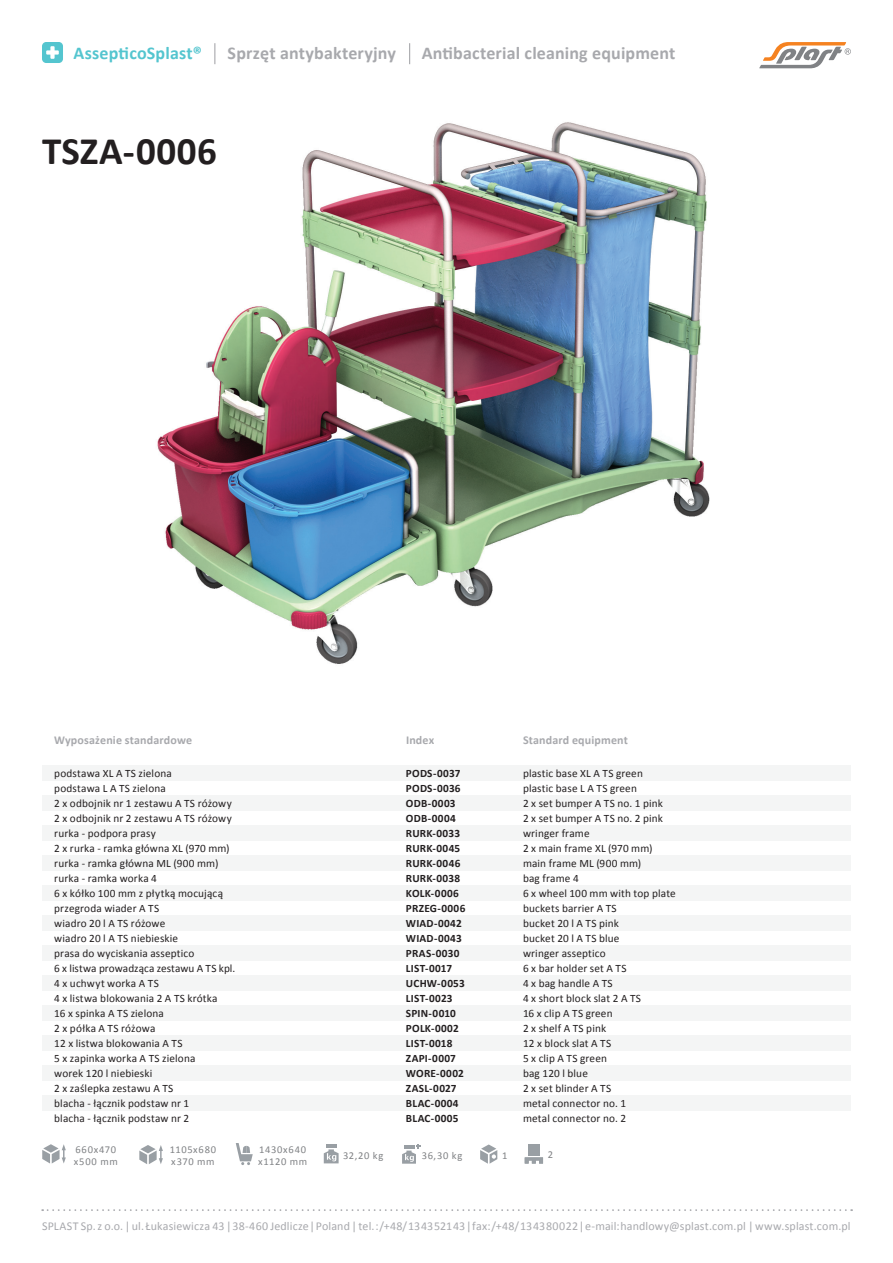
<style>
.page{position:relative;width:893px;height:1263px;background:#fff}
.page>*{position:absolute;margin:0;border:0;box-sizing:border-box;transform-origin:0 0}
.t1{font:700 39px "Calibri";letter-spacing:.015em;color:#231f20}
.t2{font:700 18px "Calibri";letter-spacing:.005em;color:#a8a9ad}
.t3{font:700 18px "Calibri";letter-spacing:.01em;color:#54c5cf}
.t4{font:12px "Calibri";letter-spacing:.015em;color:#a8a9ad}
.t5{font:700 12px "Calibri";letter-spacing:.015em;color:#a8a9ad}
.t6{font:11.25px/15px "Calibri";letter-spacing:.015em;color:#231f20}
.t7{font:700 11.25px/15px "Calibri";letter-spacing:.02em;color:#231f20}
.t8{font:10.5px/12px "Calibri";letter-spacing:.065em;color:#808285}
</style>
<div class="page">
<img style="left:46px;top:43px;width:805px;height:738px">
<div style="left:42px;top:765px;width:809px;height:15px;background:#f4f5f5"></div>
<div style="left:42px;top:795px;width:809px;height:15px;background:#f4f5f5"></div>
<div style="left:42px;top:825px;width:809px;height:15px;background:#f4f5f5"></div>
<div style="left:42px;top:855px;width:809px;height:15px;background:#f4f5f5"></div>
<div style="left:42px;top:1005px;width:809px;height:15px;background:#f4f5f5"></div>
<div style="left:42px;top:885px;width:809px;height:15px;background:#f4f5f5"></div>
<div style="left:42px;top:1035px;width:809px;height:15px;background:#f4f5f5"></div>
<div style="left:42px;top:915px;width:809px;height:15px;background:#f4f5f5"></div>
<div style="left:42px;top:1065px;width:809px;height:15px;background:#f4f5f5"></div>
<div style="left:42px;top:1095px;width:809px;height:15px;background:#f4f5f5"></div>
<div style="left:42px;top:945px;width:809px;height:15px;background:#f4f5f5"></div>
<div style="left:42px;top:975px;width:809px;height:15px;background:#f4f5f5"></div>
<svg style="left:759px;top:42px;width:92px;height:26px"></svg>
<svg style="left:42px;top:1209px;width:810px;height:2px"></svg>
<svg style="left:409px;top:43px;width:1px;height:21px"></svg>
<svg style="left:214px;top:43px;width:1px;height:21px"></svg>
<svg style="left:42px;top:42px;width:21px;height:21px"></svg>
<svg style="left:236px;top:1143px;width:17px;height:22px"></svg>
<svg style="left:324px;top:1145px;width:15px;height:18px"></svg>
<svg style="left:480px;top:1144px;width:17px;height:20px"></svg>
<svg style="left:402px;top:1144px;width:19px;height:20px"></svg>
<div style="left:528px;top:1144px;width:11px;height:11px;background:#999fa4"></div>
<svg style="left:525px;top:1157px;width:18px;height:7px"></svg>
<svg style="left:139px;top:1145px;width:24px;height:19px"></svg>
<svg style="left:42px;top:1144px;width:24px;height:19px"></svg>
<h2 class="t3" style="left:74px;top:41px;width:130px">AssepticoSplast®</h2>
<h2 class="t2" style="left:228px;top:41px;width:170px">Sprzęt antybakteryjny</h2>
<h2 class="t2" style="left:422px;top:41px;width:255px">Antibacterial cleaning equipment</h2>
<h1 class="t1" style="left:42px;top:126px;width:176px">TSZA-0006</h1>
<p class="t5" style="left:54px;top:732px;width:140px">Wyposażenie standardowe</p>
<p class="t5" style="left:406px;top:732px;width:30px">Index</p>
<p class="t5" style="left:523px;top:732px;width:107px">Standard equipment</p>
<p class="t6" style="left:54px;top:765px;width:183px">podstawa XL A TS zielona<br>podstawa L A TS zielona<br>2 x odbojnik nr 1 zestawu A TS różowy<br>2 x odbojnik nr 2 zestawu A TS różowy rurka - podpora prasy<br>2 x rurka - ramka główna XL (970 mm) rurka - ramka główna ML (900 mm) rurka - ramka worka 4<br>6 x kółko 100 mm z płytką mocującą przegroda wiader A TS<br>wiadro 20 l A TS różowe<br>wiadro 20 l A TS niebieskie<br>prasa do wyciskania asseptico<br>6 x listwa prowadząca zestawu A TS kpl.<br>4 x uchwyt worka A TS<br>4 x listwa blokowania 2 A TS krótka<br>16 x spinka A TS zielona<br>2 x półka A TS różowa<br>12 x listwa blokowania A TS<br>5 x zapinka worka A TS zielona<br>worek 120 l niebieski<br>2 x zaślepka zestawu A TS<br>blacha - łącznik podstaw nr 1<br>blacha - łącznik podstaw nr 2</p>
<p class="t6" style="left:523px;top:765px;width:154px">plastic base XL A TS green plastic base L A TS green<br>2 x set bumper A TS no. 1 pink<br>2 x set bumper A TS no. 2 pink wringer frame<br>2 x main frame XL (970 mm) main frame ML (900 mm)<br>bag frame 4<br>6 x wheel 100 mm with top plate buckets barrier A TS<br>bucket 20 l A TS pink<br>bucket 20 l A TS blue<br>wringer asseptico<br>6 x bar holder set A TS<br>4 x bag handle A TS<br>4 x short block slat 2 A TS<br>16 x clip A TS green<br>2 x shelf A TS pink<br>12 x block slat A TS<br>5 x clip A TS green<br>bag 120 l blue<br>2 x set blinder A TS<br>metal connector no. 1<br>metal connector no. 2</p>
<p class="t7" style="left:406px;top:765px;width:61px">PODS-0037<br>PODS-0036<br>ODB-0003<br>ODB-0004<br>RURK-0033<br>RURK-0045<br>RURK-0046<br>RURK-0038<br>KOLK-0006<br>PRZEG-0006<br>WIAD-0042<br>WIAD-0043<br>PRAS-0030<br>LIST-0017<br>UCHW-0053<br>LIST-0023<br>SPIN-0010<br>POLK-0002<br>LIST-0018<br>ZAPI-0007<br>WORE-0002<br>ZASL-0027<br>BLAC-0004<br>BLAC-0005</p>
<p class="t8" style="left:74px;top:1143px;width:45px">660x470 x500 mm</p>
<p class="t8" style="left:258px;top:1143px;width:51px">1430x640 x1120 mm</p>
<p class="t8" style="left:343px;top:1149px;width:42px">32,20 kg</p>
<p class="t8" style="left:422px;top:1149px;width:42px">36,30 kg</p>
<p class="t8" style="left:170px;top:1144px;width:48px">1105x680 x370 mm</p>
<p class="t8" style="left:502px;top:1149px;width:7px">1</p>
<p class="t8" style="left:548px;top:1149px;width:7px">2</p>
<p class="t4" style="left:42px;top:1218px;width:810px">SPLAST Sp. z o.o. | ul. Łukasiewicza 43 | 38-460 Jedlicze | Poland | tel. : /+48/ 13 43 521 43 | fax: /+48/ 13 43 800 22 | e-mail: handlowy@splast.com.pl | www.splast.com.pl</p>
</div>
